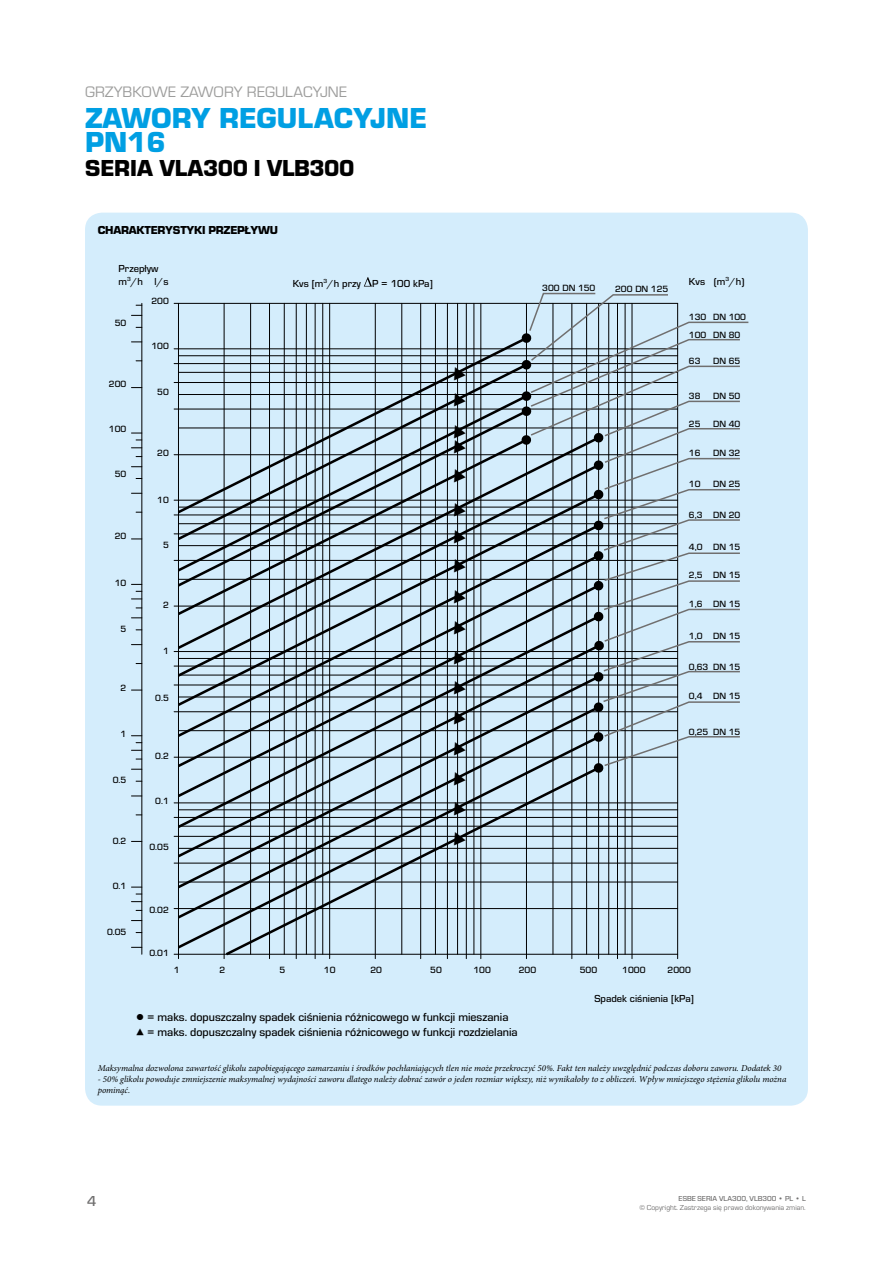
<style>
.page{position:relative;width:893px;height:1263px;background:#fff}
.page>*{position:absolute;margin:0;border:0;box-sizing:border-box;transform-origin:0 0}
.t1{font:700 30px/24px "ESBE Eurostile";color:#009fe3}
.t2{font:700 24px "ESBE Eurostile";letter-spacing:-.02em;color:#000}
.t3{font:15.75px "ESBE Eurostile";color:#9d9d9c}
.t4{font:500 15px "ESBE Eurostile";color:#706f6f}
.t5{font:500 12px "ESBE Eurostile";color:#000}
.t6{font:700 12px "ESBE Eurostile";letter-spacing:-.02em;color:#000}
.t7{font:500 10.5px/12.6px "ESBE Eurostile";color:#000}
.t8{font:500 9.3px "ESBE Eurostile";color:#000}
.t9{font:italic 9px/10.8px "Minion Pro";letter-spacing:-.005em;color:#000}
.t10{font:7.5px "ESBE Eurostile";color:#706f6f}
.t11{font:500 7.5px "ESBE Eurostile";color:#706f6f}
</style>
<div class="page">
<div style="left:85px;top:213px;width:723px;height:893px;background:#d4edfc;border-radius:17px"></div>
<hr style="left:631px;top:303px;width:1px;height:656px;background:#000">
<hr style="left:625px;top:303px;width:1px;height:651px;background:#000">
<hr style="left:617px;top:303px;width:1px;height:656px;background:#000">
<hr style="left:608px;top:303px;width:1px;height:651px;background:#000">
<hr style="left:598px;top:303px;width:1px;height:656px;background:#000">
<hr style="left:571px;top:303px;width:1px;height:656px;background:#000">
<hr style="left:526px;top:303px;width:1px;height:656px;background:#000">
<hr style="left:480px;top:303px;width:1px;height:656px;background:#000">
<hr style="left:473px;top:303px;width:1px;height:651px;background:#000">
<hr style="left:466px;top:303px;width:1px;height:656px;background:#000">
<hr style="left:457px;top:303px;width:1px;height:651px;background:#000">
<hr style="left:447px;top:303px;width:1px;height:656px;background:#000">
<hr style="left:435px;top:303px;width:1px;height:651px;background:#000">
<hr style="left:420px;top:303px;width:1px;height:656px;background:#000">
<hr style="left:401px;top:303px;width:1px;height:651px;background:#000">
<hr style="left:375px;top:303px;width:1px;height:656px;background:#000">
<hr style="left:178px;top:303px;width:1px;height:656px;background:#000">
<svg style="left:131px;top:433px;width:10px;height:7px"></svg>
<hr style="left:141px;top:303px;width:1px;height:651px;background:#000">
<hr style="left:224px;top:303px;width:1px;height:656px;background:#000">
<hr style="left:250px;top:303px;width:1px;height:651px;background:#000">
<hr style="left:269px;top:303px;width:1px;height:656px;background:#000">
<hr style="left:284px;top:303px;width:1px;height:651px;background:#000">
<hr style="left:296px;top:303px;width:1px;height:656px;background:#000">
<hr style="left:306px;top:303px;width:1px;height:651px;background:#000">
<hr style="left:315px;top:303px;width:1px;height:656px;background:#000">
<hr style="left:322px;top:303px;width:1px;height:651px;background:#000">
<hr style="left:329px;top:303px;width:1px;height:656px;background:#000">
<hr style="left:174px;top:382px;width:504px;height:1px;background:#000">
<hr style="left:174px;top:409px;width:504px;height:1px;background:#000">
<hr style="left:174px;top:454px;width:504px;height:1px;background:#000">
<hr style="left:174px;top:500px;width:504px;height:1px;background:#000">
<hr style="left:174px;top:514px;width:504px;height:1px;background:#000">
<hr style="left:174px;top:533px;width:504px;height:1px;background:#000">
<hr style="left:174px;top:560px;width:504px;height:1px;background:#000">
<hr style="left:174px;top:606px;width:504px;height:1px;background:#000">
<hr style="left:174px;top:651px;width:504px;height:1px;background:#000">
<hr style="left:174px;top:666px;width:504px;height:1px;background:#000">
<hr style="left:174px;top:684px;width:504px;height:1px;background:#000">
<hr style="left:174px;top:711px;width:504px;height:1px;background:#000">
<hr style="left:174px;top:757px;width:504px;height:1px;background:#000">
<hr style="left:174px;top:802px;width:504px;height:1px;background:#000">
<hr style="left:178px;top:809px;width:500px;height:1px;background:#000">
<hr style="left:174px;top:817px;width:504px;height:1px;background:#000">
<hr style="left:178px;top:826px;width:500px;height:1px;background:#000">
<hr style="left:174px;top:836px;width:504px;height:1px;background:#000">
<hr style="left:178px;top:848px;width:500px;height:1px;background:#000">
<hr style="left:174px;top:863px;width:504px;height:1px;background:#000">
<hr style="left:178px;top:881px;width:500px;height:1px;background:#000">
<hr style="left:174px;top:908px;width:504px;height:1px;background:#000">
<hr style="left:174px;top:954px;width:504px;height:1px;background:#000">
<svg style="left:131px;top:887px;width:11px;height:7px"></svg>
<hr style="left:174px;top:303px;width:504px;height:1px;background:#000">
<hr style="left:174px;top:348px;width:504px;height:1px;background:#000">
<hr style="left:174px;top:363px;width:504px;height:1px;background:#000">
<hr style="left:677px;top:303px;width:1px;height:656px;background:#000">
<svg style="left:175px;top:542px;width:346px;height:192px"></svg>
<svg style="left:175px;top:734px;width:346px;height:215px"></svg>
<svg style="left:223px;top:764px;width:379px;height:194px"></svg>
<svg style="left:175px;top:516px;width:346px;height:26px"></svg>
<svg style="left:175px;top:335px;width:346px;height:181px"></svg>
<svg style="left:521px;top:292px;width:228px;height:481px"></svg>
<svg style="left:364px;top:277px;width:8px;height:10px"></svg>
<svg style="left:449px;top:364px;width:17px;height:16px"></svg>
<svg style="left:449px;top:466px;width:17px;height:16px"></svg>
<svg style="left:449px;top:423px;width:17px;height:30px"></svg>
<svg style="left:449px;top:391px;width:17px;height:16px"></svg>
<svg style="left:449px;top:829px;width:17px;height:16px"></svg>
<svg style="left:449px;top:799px;width:17px;height:16px"></svg>
<svg style="left:449px;top:769px;width:17px;height:16px"></svg>
<svg style="left:449px;top:739px;width:17px;height:16px"></svg>
<svg style="left:449px;top:709px;width:17px;height:16px"></svg>
<svg style="left:449px;top:679px;width:17px;height:16px"></svg>
<svg style="left:449px;top:648px;width:17px;height:16px"></svg>
<svg style="left:449px;top:618px;width:17px;height:16px"></svg>
<svg style="left:449px;top:587px;width:17px;height:16px"></svg>
<svg style="left:449px;top:557px;width:17px;height:16px"></svg>
<svg style="left:449px;top:528px;width:17px;height:16px"></svg>
<svg style="left:449px;top:500px;width:17px;height:16px"></svg>
<h3 class="t3" style="left:85px;top:83px;width:264px">GRZYBKOWE ZAWORY REGULACYJNE</h3>
<h1 class="t1" style="left:85px;top:107px;width:343px">ZAWORY REGULACYJNE<br>PN16</h1>
<h2 class="t2" style="left:85px;top:155px;width:271px">SERIA VLA300 I VLB300</h2>
<h3 class="t6" style="left:98px;top:224px;width:182px">CHARAKTERYSTYKI PRZEPŁYWU</h3>
<p class="t7" style="left:119px;top:263px;width:51px">Przepływ m<sup>3</sup>/h l/s</p>
<p class="t8" style="left:115px;top:318px;width:13px">50</p>
<p class="t8" style="left:109px;top:379px;width:19px">200</p>
<p class="t8" style="left:109px;top:423px;width:19px">100</p>
<p class="t8" style="left:115px;top:469px;width:13px">50</p>
<p class="t8" style="left:115px;top:530px;width:13px">20</p>
<p class="t8" style="left:115px;top:578px;width:13px">10</p>
<p class="t8" style="left:121px;top:624px;width:7px">5</p>
<p class="t8" style="left:121px;top:683px;width:7px">2</p>
<p class="t8" style="left:121px;top:728px;width:7px">1</p>
<p class="t8" style="left:113px;top:774px;width:15px">0.5</p>
<p class="t8" style="left:113px;top:836px;width:15px">0.2</p>
<p class="t8" style="left:113px;top:881px;width:15px">0.1</p>
<p class="t8" style="left:107px;top:927px;width:21px">0.05</p>
<p class="t8" style="left:151px;top:296px;width:19px">200</p>
<p class="t8" style="left:151px;top:341px;width:19px">100</p>
<p class="t8" style="left:157px;top:387px;width:13px">50</p>
<p class="t8" style="left:157px;top:447px;width:13px">20</p>
<p class="t8" style="left:157px;top:495px;width:13px">10</p>
<p class="t8" style="left:163px;top:540px;width:7px">5</p>
<p class="t8" style="left:163px;top:600px;width:7px">2</p>
<p class="t8" style="left:163px;top:646px;width:7px">1</p>
<p class="t8" style="left:155px;top:692px;width:15px">0.5</p>
<p class="t8" style="left:155px;top:751px;width:15px">0.2</p>
<p class="t8" style="left:155px;top:795px;width:15px">0.1</p>
<p class="t8" style="left:149px;top:842px;width:21px">0.05</p>
<p class="t8" style="left:149px;top:905px;width:21px">0.02</p>
<p class="t8" style="left:149px;top:948px;width:21px">0.01</p>
<p class="t7" style="left:293px;top:277px;width:142px">Kvs [m<sup>3</sup>/h przy P = 100 kPa]</p>
<p class="t8" style="left:542px;top:283px;width:55px">300 DN 150</p>
<p class="t8" style="left:615px;top:284px;width:55px">200 DN 125</p>
<p class="t7" style="left:689px;top:275px;width:57px">Kvs (m<sup>3</sup>/h)</p>
<p class="t8" style="left:689px;top:312px;width:59px">130 DN 100</p>
<p class="t8" style="left:689px;top:329px;width:53px">100 DN 80</p>
<p class="t8" style="left:689px;top:356px;width:13px">63</p>
<p class="t8" style="left:713px;top:356px;width:29px">DN 65</p>
<p class="t8" style="left:689px;top:391px;width:13px">38</p>
<p class="t8" style="left:713px;top:391px;width:29px">DN 50</p>
<p class="t8" style="left:689px;top:418px;width:13px">25</p>
<p class="t8" style="left:713px;top:418px;width:29px">DN 40</p>
<p class="t8" style="left:689px;top:448px;width:13px">16</p>
<p class="t8" style="left:713px;top:448px;width:29px">DN 32</p>
<p class="t8" style="left:689px;top:479px;width:13px">10</p>
<p class="t8" style="left:713px;top:479px;width:29px">DN 25</p>
<p class="t8" style="left:689px;top:509px;width:53px">6,3 DN 20</p>
<p class="t8" style="left:689px;top:542px;width:53px">4,0 DN 15</p>
<p class="t8" style="left:689px;top:570px;width:53px">2,5 DN 15</p>
<p class="t8" style="left:689px;top:599px;width:53px">1,6 DN 15</p>
<p class="t8" style="left:689px;top:631px;width:53px">1,0 DN 15</p>
<p class="t8" style="left:689px;top:661px;width:53px">0,63 DN 15</p>
<p class="t8" style="left:689px;top:691px;width:53px">0,4 DN 15</p>
<p class="t8" style="left:689px;top:727px;width:53px">0,25 DN 15</p>
<p class="t8" style="left:174px;top:965px;width:7px">1</p>
<p class="t8" style="left:219px;top:965px;width:7px">2</p>
<p class="t8" style="left:280px;top:965px;width:7px">5</p>
<p class="t8" style="left:324px;top:965px;width:13px">10</p>
<p class="t8" style="left:370px;top:965px;width:13px">20</p>
<p class="t8" style="left:430px;top:965px;width:13px">50</p>
<p class="t8" style="left:473px;top:965px;width:19px">100</p>
<p class="t8" style="left:519px;top:965px;width:19px">200</p>
<p class="t8" style="left:580px;top:965px;width:19px">500</p>
<p class="t8" style="left:622px;top:965px;width:25px">1000</p>
<p class="t8" style="left:667px;top:965px;width:25px">2000</p>
<h3 class="t5" style="left:136px;top:1010px;width:374px">▯ = maks. dopuszczalny spadek ciśnienia różnicowego w funkcji mieszania</h3>
<h3 class="t5" style="left:136px;top:1025px;width:383px">▲ = maks. dopuszczalny spadek ciśnienia różnicowego w funkcji rozdzielania</h3>
<p class="t7" style="left:594px;top:992px;width:101px">Spadek ciśnienia [kPa]</p>
<p class="t9" style="left:98px;top:1063px;width:685px">Maksymalna dozwolona zawartość glikolu zapobiegającego zamarzaniu i środków pochłaniających tlen nie może przekroczyć 50%. Fakt ten należy uwzględnić podczas doboru zaworu. Dodatek 30</p>
<p class="t9" style="left:98px;top:1074px;width:690px">- 50% glikolu powoduje zmniejszenie maksymalnej wydajności zaworu dlatego należy dobrać zawór o jeden rozmiar większy, niż wynikałoby to z obliczeń. Wpływ mniejszego stężenia glikolu można pominąć.</p>
<h3 class="t4" style="left:87px;top:1193px;width:11px">4</h3>
<p class="t11" style="left:679px;top:1194px;width:129px">ESBE SERIA VLA300, VLB300 • PL • L</p>
<p class="t10" style="left:639px;top:1203px;width:168px">© Copyright. Zastrzega się prawo dokonywania zmian.</p>
</div>
